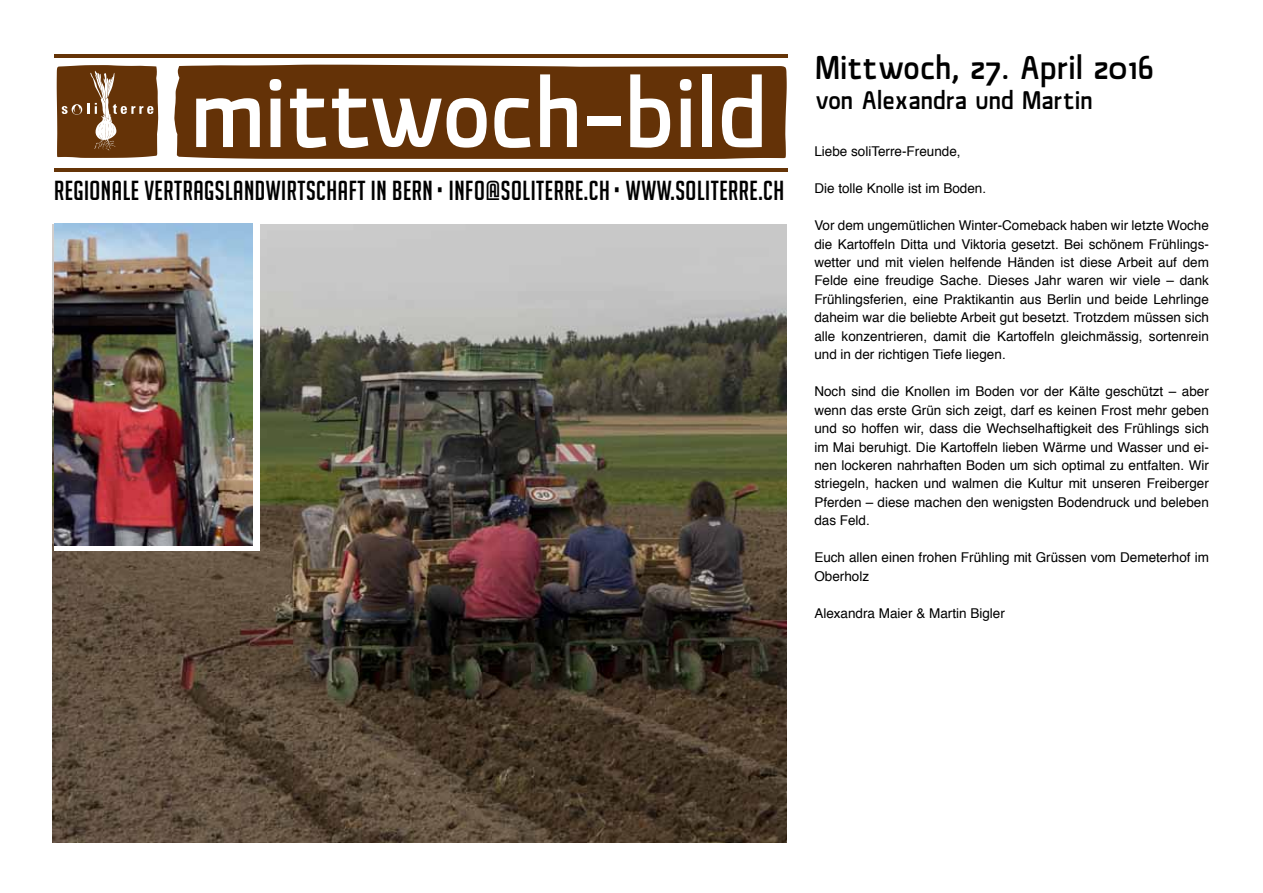
<style>
.page{position:relative;width:1263px;height:893px;background:#fff}
.page>*{position:absolute;margin:0;border:0;box-sizing:border-box;transform-origin:0 0}
.t1{font:500 96.9px "Material Sans";letter-spacing:-.005em;color:#fff}
.t2{font:500 33px "Material Sans";color:#000}
.t3{font:26.85px "Big Noodle Titling";letter-spacing:.02em;color:#000}
.t4{font:500 25.5px "Material Sans";color:#000}
.t5{font:13.5px/18.5px "Helvetica";color:#000;text-align:justify}
</style>
<div class="page">
<svg style="left:57px;top:65px;width:101px;height:93px;background:#784c25"></svg>
<hr style="left:54px;top:168px;width:734px;height:4px;background:#653407">
<hr style="left:54px;top:54px;width:734px;height:3px;background:#653407">
<div style="left:174px;top:65px;width:613px;height:94px;background:#643207"></div>
<img style="left:53px;top:224px;width:733px;height:618px">
<div style="left:54px;top:218px;width:205px;height:333px;background:#fff"></div>
<img style="left:54px;top:224px;width:199px;height:321px">
<h1 class="t1" style="left:191px;top:60px;width:577px">mittwoch-bild</h1>
<h3 class="t3" style="left:54px;top:176px;width:732px">REGIONALE VERTRAGSLANDWIRTSCHAFT IN BERN • INFO@SOLITERRE.CH • WWW.SOLITERRE.CH</h3>
<h2 class="t2" style="left:815px;top:49px;width:341px">Mittwoch, 27. April 2016</h2>
<h3 class="t4" style="left:815px;top:86px;width:279px">von Alexandra und Martin</h3>
<p class="t5" style="left:814px;top:143px;width:148px">Liebe soliTerre-Freunde,</p>
<p class="t5" style="left:814px;top:180px;width:173px">Die tolle Knolle ist im Boden.</p>
<p class="t5" style="left:814px;top:217px;width:396px">Vor dem ungemütlichen Winter-Comeback haben wir letzte Woche die Kartoffeln Ditta und Viktoria gesetzt. Bei schönem Frühlings&shy;wetter und mit vielen helfende Händen ist diese Arbeit auf dem Felde eine freudige Sache. Dieses Jahr waren wir viele – dank Frühlingsferien, eine Praktikantin aus Berlin und beide Lehrlinge daheim war die beliebte Arbeit gut besetzt. Trotzdem müssen sich alle konzentrieren, damit die Kartoffeln gleichmässig, sortenrein und in der richtigen Tiefe liegen.</p>
<p class="t5" style="left:814px;top:383px;width:396px">Noch sind die Knollen im Boden vor der Kälte geschützt – aber wenn das erste Grün sich zeigt, darf es keinen Frost mehr geben und so hoffen wir, dass die Wechselhaftigkeit des Frühlings sich im Mai beruhigt. Die Kartoffeln lieben Wärme und Wasser und ei&shy;nen lockeren nahrhaften Boden um sich optimal zu entfalten. Wir striegeln, hacken und walmen die Kultur mit unseren Freiberger Pferden – diese machen den wenigsten Bodendruck und beleben das Feld.</p>
<p class="t5" style="left:814px;top:549px;width:396px">Euch allen einen frohen Frühling mit Grüssen vom Demeterhof im<br>Oberholz</p>
<p class="t5" style="left:814px;top:604px;width:192px">Alexandra Maier &amp; Martin Bigler</p>
</div>
